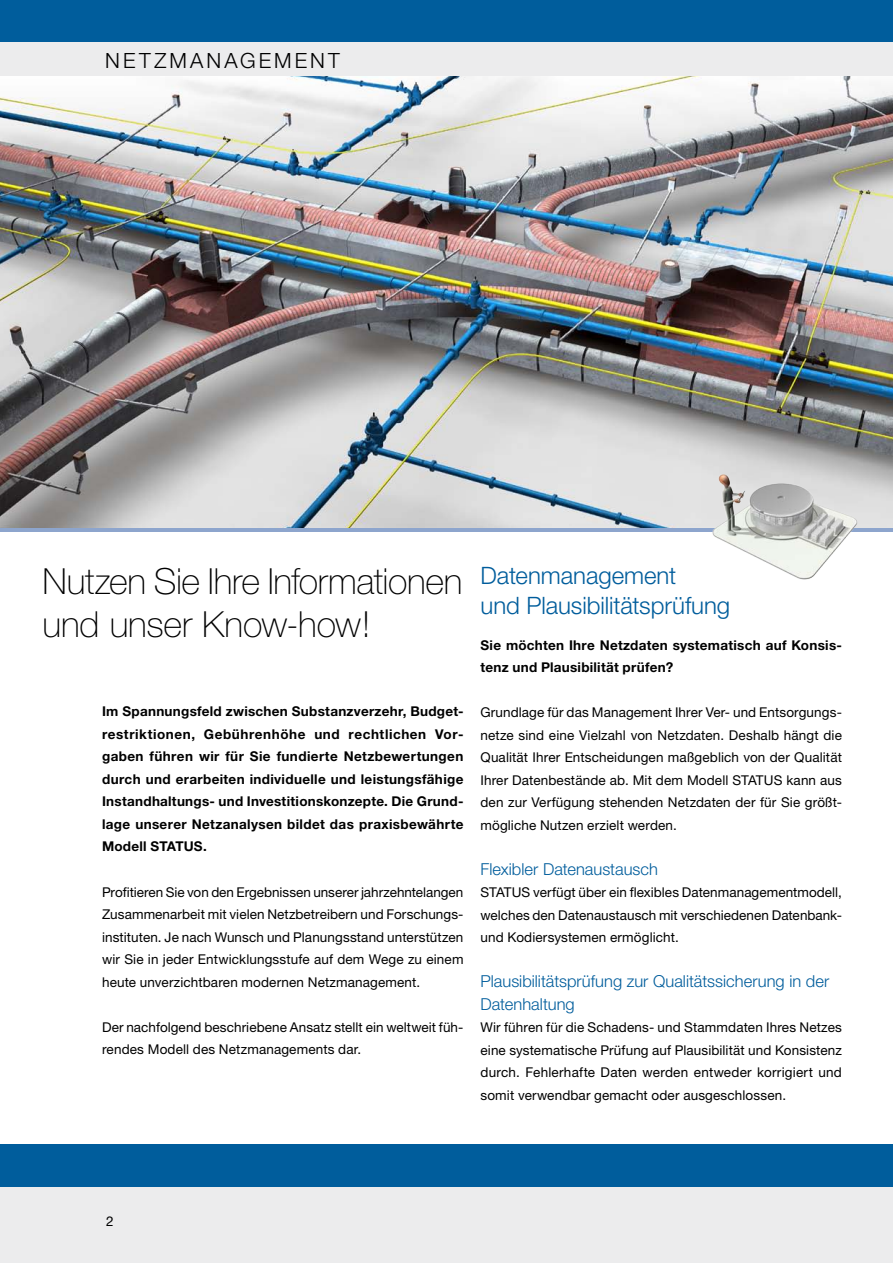
<style>
.page{position:relative;width:893px;height:1263px;background:#fff}
.page>*{position:absolute;margin:0;border:0;box-sizing:border-box;transform-origin:0 0}
.Titel{font:100 36px/43.2px "Helvetica Neue";letter-spacing:-.01em;color:#000}
.Überschrift_1{font:300 24px/30px "Helvetica Neue";letter-spacing:-.005em;color:#005d9c}
.Hauptkategorie{font:300 21px "Helvetica Neue";letter-spacing:.15em;color:#000}
.Überschrift_2{font:300 16.5px/22.5px "Helvetica Neue";color:#005d9c}
.Fußzeile{font:13.5px/22.5px "Helvetica Neue";letter-spacing:.01em;color:#000;text-align:justify}
.Standard_Headline{font:700 13.5px/22.5px "Helvetica Neue";letter-spacing:.02em;color:#000;text-align:justify}
</style>
<div class="page">
<svg style="left:0;top:527px;width:670px;height:4px;background:#9aadcc"></svg>
<div style="left:0;top:0;width:893px;height:43px;background:#005d9c"></div>
<div style="left:0;top:1186px;width:893px;height:77px;background:#ececed"></div>
<div style="left:0;top:1144px;width:893px;height:42px;background:#005d9c"></div>
<div style="left:0;top:43px;width:893px;height:34px;background:#ececed"></div>
<img style="left:0;top:77px;width:893px;height:450px">
<img style="left:670px;top:470px;width:223px;height:110px">
<p class="Hauptkategorie" style="left:105px;top:47px;width:236px">NETZMANAGEMENT</p>
<p class="Titel" style="left:43px;top:559px;width:421px">Nutzen Sie Ihre Informationen und unser Know-how!</p>
<p class="Standard_Headline" style="left:102px;top:700px;width:363px">Im Spannungsfeld zwischen Substanzverzehr, Budget&shy;restriktionen, Gebührenhöhe und rechtlichen Vor&shy;gaben führen wir für Sie fundierte Netzbewertungen durch und erarbeiten individuelle und leistungsfähige Instandhaltungs- und Investitionskonzepte. Die Grund&shy;lage unserer Netzanalysen bildet das praxisbewährte Modell STATUS.</p>
<p class="Fußzeile" style="left:102px;top:880px;width:363px">Profitieren Sie von den Ergebnissen unserer jahrzehntelangen Zusammenarbeit mit vielen Netzbetreibern und Forschungs&shy;instituten. Je nach Wunsch und Planungsstand unterstützen wir Sie in jeder Entwicklungsstufe auf dem Wege zu einem heute unverzichtbaren modernen Netzmanagement.</p>
<p class="Fußzeile" style="left:102px;top:1015px;width:363px">Der nachfolgend beschriebene Ansatz stellt ein weltweit füh&shy;rendes Modell des Netzmanagements dar.</p>
<p class="Überschrift_1" style="left:480px;top:560px;width:251px">Datenmanagement<br>und Plausibilitätsprüfung</p>
<p class="Standard_Headline" style="left:480px;top:633px;width:363px">Sie möchten Ihre Netzdaten systematisch auf Konsis&shy;tenz und Plausibilität prüfen?</p>
<p class="Fußzeile" style="left:480px;top:701px;width:363px">Grundlage für das Management Ihrer Ver- und Entsorgungs&shy;netze sind eine Vielzahl von Netzdaten. Deshalb hängt die Qualität Ihrer Entscheidungen maßgeblich von der Qualität Ihrer Datenbestände ab. Mit dem Modell STATUS kann aus den zur Verfügung stehenden Netzdaten der für Sie größt&shy;mögliche Nutzen erzielt werden.</p>
<p class="Überschrift_2" style="left:480px;top:857px;width:179px">Flexibler Datenaustausch</p>
<p class="Fußzeile" style="left:480px;top:881px;width:363px">STATUS verfügt über ein flexibles Datenmanagementmodell, welches den Datenaustausch mit verschiedenen Datenbank&shy;und Kodiersystemen ermöglicht.</p>
<p class="Überschrift_2" style="left:480px;top:970px;width:350px">Plausibilitätsprüfung zur Qualitätssicherung in der<br>Datenhaltung</p>
<p class="Fußzeile" style="left:480px;top:1016px;width:363px">Wir führen für die Schadens- und Stammdaten Ihres Netzes eine systematische Prüfung auf Plausibilität und Konsistenz durch. Fehlerhafte Daten werden entweder korrigiert und somit verwendbar gemacht oder ausgeschlossen.</p>
<p class="Fußzeile" style="left:106px;top:1209px;width:9px">2</p>
</div>
